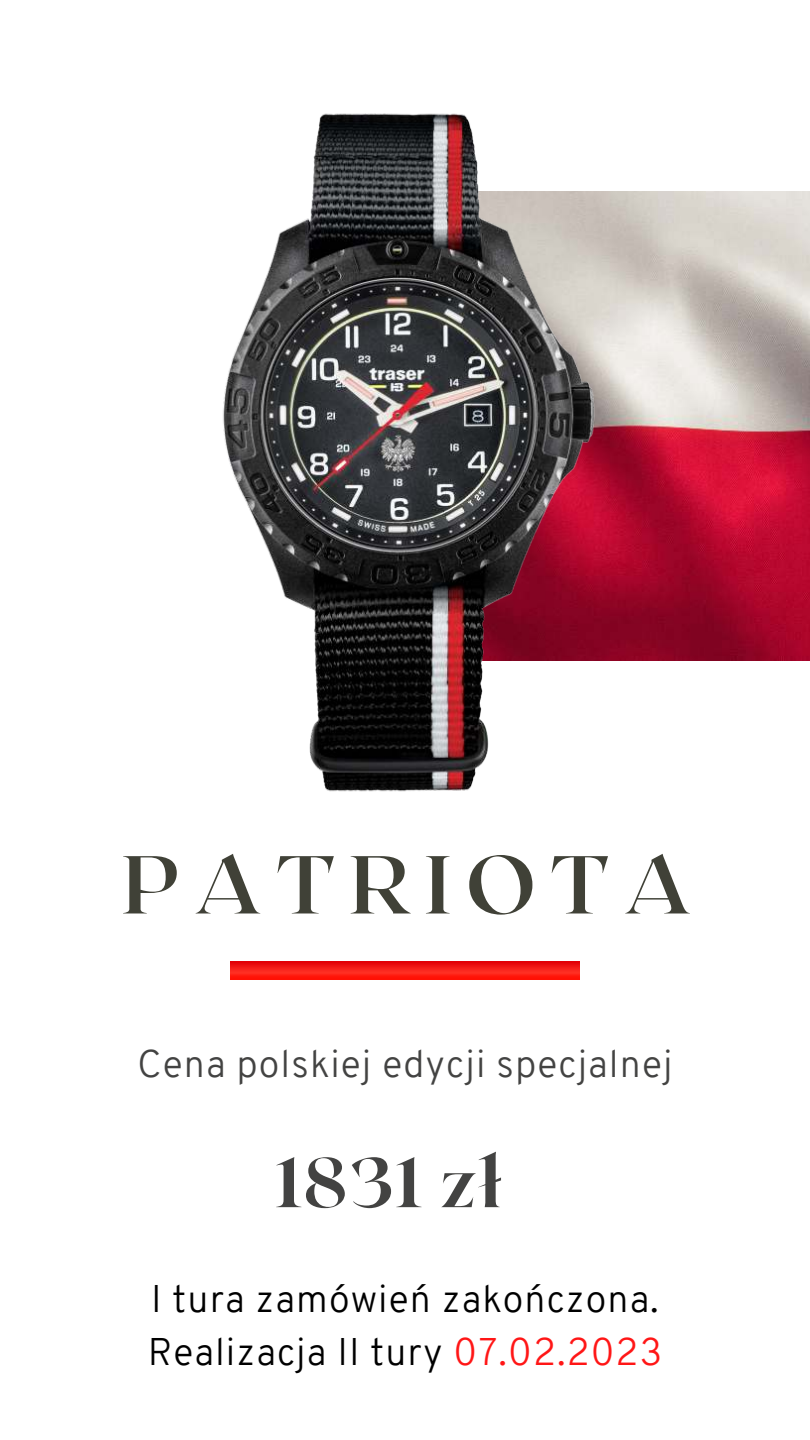
<style>
.page{position:relative;width:810px;height:1440px;background:#fff}
.page>*{position:absolute;margin:0;border:0;box-sizing:border-box;transform-origin:0 0}
.t1{font:700 81.9px "Roxborough CF";color:#404137}
.t2{font:800 70px "Roxborough CF";letter-spacing:.03em;color:#434342}
.t3{font:300 37.6px/52.5px "Overpass";letter-spacing:.03em;color:#000}
.t4{font:300 37.6px "Overpass";letter-spacing:.03em;color:#434342}
.s1{color:#ff1616}
</style>
<div class="page">
<img style="left:759px;top:191px;width:51px;height:470px">
<img style="left:223px;top:113px;width:536px;height:679px">
<svg style="left:231px;top:962px;width:348px;height:18px;background:#f61912"></svg>
<h1 class="t1" style="left:122px;top:832px;width:571px">P A T R I O T A</h1>
<p class="t4" style="left:137px;top:1037px;width:537px">Cena polskiej edycji specjalnej</p>
<h2 class="t2" style="left:276px;top:1137px;width:226px">1831 zł</h2>
<p class="t3" style="left:148px;top:1273px;width:516px">I tura zamówień zakończona.<br>Realizacja II tury <span class="s1">07.02.2023</span></p>
</div>
